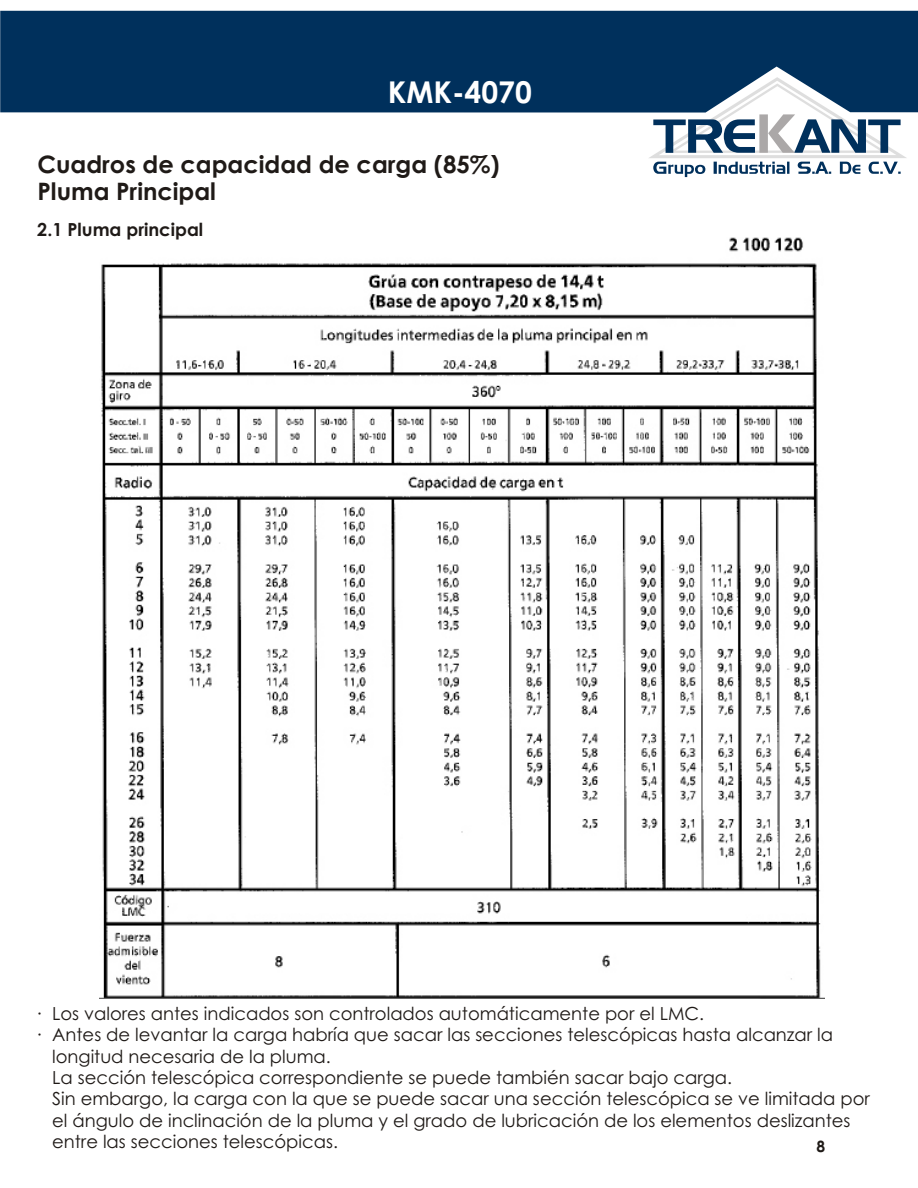
<style>
.page{position:relative;width:918px;height:1188px;background:#fff}
.page>*{position:absolute;margin:0;border:0;box-sizing:border-box;transform-origin:0 0}
.t1{font:700 30px "Century Gothic";color:#fff}
.t2{font:700 24px "Century Gothic";color:#1f1a17}
.t3{font:18px "Century Gothic";color:#1f1a17}
.t4{font:700 18px "Century Gothic";color:#1f1a17}
.t5{font:700 15.6px "Century Gothic";color:#1f1a17}
</style>
<div class="page">
<img style="left:99px;top:237px;width:725px;height:762px">
<div style="left:0;top:11px;width:918px;height:102px;background:#00305c"></div>
<svg style="left:648px;top:77px;width:259px;height:100px"></svg>
<h1 class="t1" style="left:388px;top:76px;width:145px">KMK-4070</h1>
<h2 class="t2" style="left:38px;top:151px;width:464px">Cuadros de capacidad de carga (85%)</h2>
<h2 class="t2" style="left:38px;top:178px;width:180px">Pluma Principal</h2>
<p class="t4" style="left:37px;top:219px;width:167px">2.1 Pluma principal</p>
<p class="t3" style="left:37px;top:1003px;width:668px">· Los valores antes indicados son controlados automáticamente por el LMC.</p>
<p class="t3" style="left:37px;top:1024px;width:797px">· Antes de levantar la carga habría que sacar las secciones telescópicas hasta alcanzar la</p>
<p class="t3" style="left:52px;top:1046px;width:280px">longitud necesaria de la pluma.</p>
<p class="t3" style="left:52px;top:1067px;width:681px">La sección telescópica correspondiente se puede también sacar bajo carga.</p>
<p class="t3" style="left:52px;top:1089px;width:819px">Sin embargo, la carga con la que se puede sacar una sección telescópica se ve limitada por</p>
<p class="t3" style="left:52px;top:1110px;width:800px">el ángulo de inclinación de la pluma y el grado de lubricación de los elementos deslizantes</p>
<p class="t3" style="left:52px;top:1132px;width:287px">entre las secciones telescópicas.</p>
<p class="t5" style="left:816px;top:1137px;width:10px">8</p>
</div>
